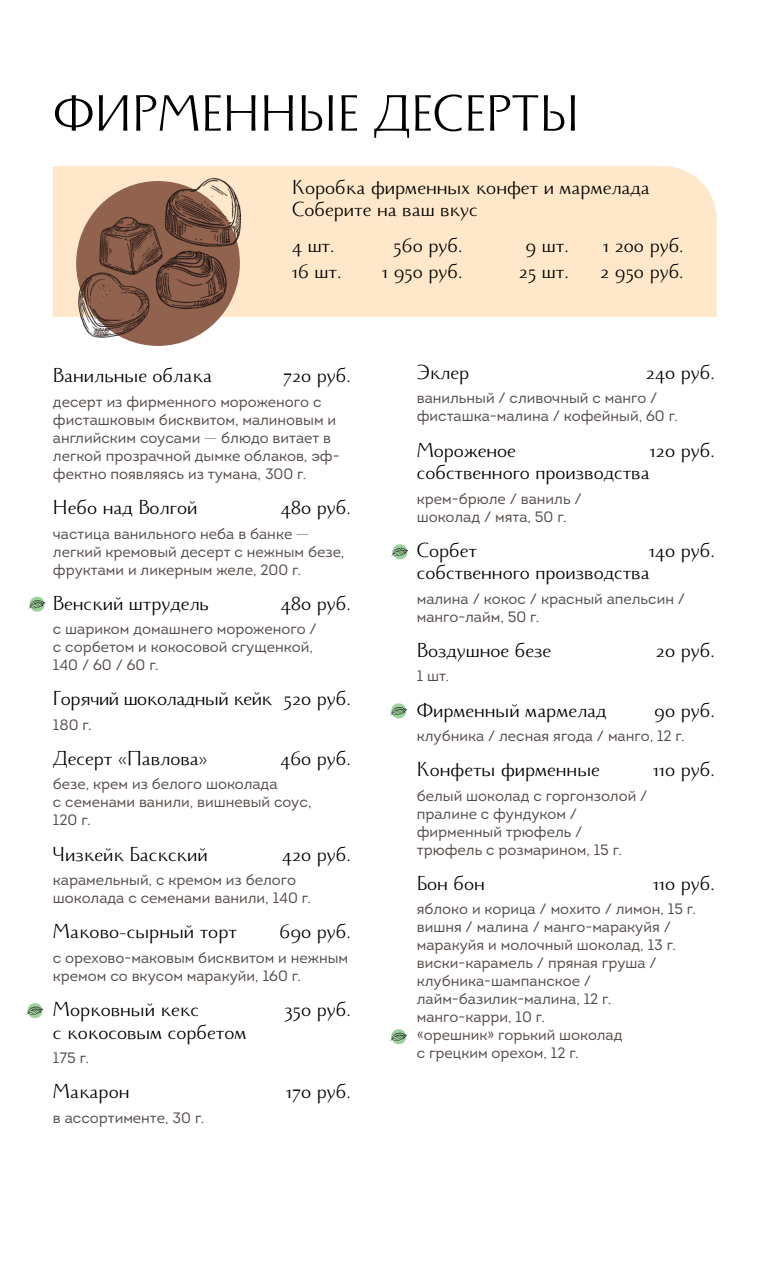
<style>
.page{position:relative;width:766px;height:1263px;background:#fff}
.page>*{position:absolute;margin:0;border:0;box-sizing:border-box;transform-origin:0 0}
.заголовок{font:57px "Monterchi";color:#000}
.текст{font:22.5px/22.5px "Monterchi";color:#000}
.заголовок-2{font:22.5px/22.5px "Monterchi";color:#000}
.текст_2{font:22.5px "Monterchi";color:#000}
.текст-2{font:22.5px "Monterchi";letter-spacing:-.02em;color:#000}
.текст-пояснение{font:15px/18px "Intro";color:#524a47}
.s1{font-family:"Monterchi"}
</style>
<div class="page">
<svg style="left:392px;top:544px;width:15px;height:15px"></svg>
<svg style="left:391px;top:548px;width:17px;height:8px"></svg>
<div style="left:30px;top:597px;width:15px;height:15px;background:#9cd19c;border-radius:50%"></div>
<svg style="left:28px;top:600px;width:18px;height:9px"></svg>
<div style="left:391px;top:703px;width:15px;height:15px;background:#9cd19c;border-radius:50%"></div>
<svg style="left:390px;top:707px;width:17px;height:8px"></svg>
<svg style="left:391px;top:1029px;width:15px;height:15px"></svg>
<svg style="left:390px;top:1033px;width:17px;height:8px"></svg>
<svg style="left:27px;top:1003px;width:16px;height:15px"></svg>
<svg style="left:26px;top:1007px;width:17px;height:8px"></svg>
<div style="left:53px;top:166px;width:663px;height:151px;background:#fee8c9"></div>
<img style="left:61px;top:176px;width:183px;height:170px">
<p class="заголовок" style="left:53px;top:72px;width:527px">ФИРМЕННЫЕ ДЕСЕРТЫ</p>
<p class="заголовок-2" style="left:292px;top:175px;width:359px">Коробка фирменных конфет и мармелада<br>Соберите на ваш вкус</p>
<p class="текст_2" style="left:292px;top:229px;width:44px">4 шт.</p>
<p class="текст_2" style="left:393px;top:229px;width:70px">560 руб.</p>
<p class="текст_2" style="left:525px;top:229px;width:45px">9 шт.</p>
<p class="текст_2" style="left:603px;top:229px;width:82px">1 200 руб.</p>
<p class="текст_2" style="left:292px;top:255px;width:51px">16 шт.</p>
<p class="текст_2" style="left:382px;top:255px;width:82px">1 950 руб.</p>
<p class="текст_2" style="left:519px;top:255px;width:51px">25 шт.</p>
<p class="текст_2" style="left:600px;top:255px;width:85px">2 950 руб.</p>
<p class="текст" style="left:53px;top:363px;width:161px">Ванильные облака</p>
<p class="текст" style="left:283px;top:363px;width:69px">720 руб.</p>
<p class="текст-пояснение" style="left:53px;top:393px;width:288px">десерт из фирменного мороженого с фисташковым бисквитом, малиновым и английским соусами <span class="s1">—</span> блюдо витает в легкой прозрачной дымке облаков, эф&shy;фектно появляясь из тумана, 300 г.</p>
<p class="текст" style="left:53px;top:495px;width:146px">Небо над Волгой</p>
<p class="текст" style="left:281px;top:495px;width:72px">480 руб.</p>
<p class="текст-пояснение" style="left:53px;top:524px;width:293px">частица ванильного неба в банке <span class="s1">— </span>легкий кремовый десерт с нежным безе, фруктами и ликерным желе, 200 г.</p>
<p class="текст" style="left:53px;top:590px;width:157px">Венский штрудель</p>
<p class="текст" style="left:281px;top:590px;width:72px">480 руб.</p>
<p class="текст-пояснение" style="left:53px;top:620px;width:265px">с шариком домашнего мороженого / с сорбетом и кокосовой сгущенкой,<br>140 / 60 / 60 г.</p>
<p class="текст-2" style="left:53px;top:682px;width:299px">Горячий шоколадный кейк 520 руб.</p>
<p class="текст-пояснение" style="left:53px;top:716px;width:40px">180 г.</p>
<p class="текст" style="left:53px;top:746px;width:156px">Десерт «Павлова»</p>
<p class="текст" style="left:280px;top:746px;width:72px">460 руб.</p>
<p class="текст-пояснение" style="left:53px;top:775px;width:260px">безе, крем из белого шоколада<br>с семенами ванили, вишневый соус,<br>120 г.</p>
<p class="текст" style="left:53px;top:841px;width:156px">Чизкейк Баскский</p>
<p class="текст" style="left:282px;top:841px;width:70px">420 руб.</p>
<p class="текст-пояснение" style="left:53px;top:871px;width:259px">карамельный, с кремом из белого шоколада с семенами ванили, 140 г.</p>
<p class="текст" style="left:53px;top:919px;width:185px">Маково-сырный торт</p>
<p class="текст" style="left:279px;top:919px;width:73px">690 руб.</p>
<p class="текст-пояснение" style="left:53px;top:948px;width:296px">с орехово-маковым бисквитом и нежным кремом со вкусом маракуйи, 160 г.</p>
<p class="текст" style="left:53px;top:997px;width:148px">Морковный кекс</p>
<p class="текст" style="left:284px;top:997px;width:68px">350 руб.</p>
<p class="текст" style="left:53px;top:1019px;width:195px">с кокосовым сорбетом</p>
<p class="текст-пояснение" style="left:53px;top:1049px;width:38px">175 г.</p>
<p class="текст" style="left:53px;top:1079px;width:78px">Макарон</p>
<p class="текст" style="left:286px;top:1079px;width:66px">170 руб.</p>
<p class="текст-пояснение" style="left:53px;top:1108px;width:153px">в ассортименте, 30 г.</p>
<p class="текст" style="left:416px;top:360px;width:54px">Эклер</p>
<p class="текст" style="left:645px;top:360px;width:70px">240 руб.</p>
<p class="текст-пояснение" style="left:416px;top:389px;width:262px">ванильный / сливочный с манго / фисташка-малина / кофейный, 60 г.</p>
<p class="текст" style="left:416px;top:437px;width:101px">Мороженое</p>
<p class="текст" style="left:649px;top:437px;width:66px">120 руб.</p>
<p class="текст" style="left:416px;top:460px;width:234px">собственного производства</p>
<p class="текст-пояснение" style="left:416px;top:489px;width:166px">крем-брюле / ваниль / шоколад / мята, 50 г.</p>
<p class="текст" style="left:416px;top:538px;width:62px">Сорбет</p>
<p class="текст" style="left:416px;top:538px;width:299px;text-indent:232px">140 руб. собственного производства</p>
<p class="текст-пояснение" style="left:416px;top:590px;width:270px">малина / кокос / красный апельсин / манго-лайм, 50 г.</p>
<p class="текст" style="left:416px;top:638px;width:136px">Воздушное безе</p>
<p class="текст" style="left:655px;top:638px;width:60px">20 руб.</p>
<p class="текст-пояснение" style="left:416px;top:667px;width:34px">1 шт.</p>
<p class="текст" style="left:416px;top:697px;width:191px">Фирменный мармелад</p>
<p class="текст" style="left:654px;top:697px;width:62px">90 руб.</p>
<p class="текст-пояснение" style="left:416px;top:727px;width:269px">клубника / лесная ягода / манго, 12 г.</p>
<p class="текст" style="left:416px;top:757px;width:184px">Конфеты фирменные</p>
<p class="текст" style="left:652px;top:757px;width:63px">110 руб.</p>
<p class="текст-пояснение" style="left:416px;top:786px;width:232px">белый шоколад с горгонзолой / пралине с фундуком / фирменный трюфель / трюфель с розмарином, 15 г.</p>
<p class="текст" style="left:416px;top:871px;width:70px">Бон бон</p>
<p class="текст" style="left:652px;top:871px;width:63px">110 руб.</p>
<p class="текст-пояснение" style="left:416px;top:900px;width:281px">яблоко и корица / мохито / лимон, 15 г.</p>
<p class="текст-пояснение" style="left:416px;top:918px;width:261px">вишня / малина / манго-маракуйя / маракуйя и молочный шоколад, 13 г. виски-карамель / пряная груша / клубника-шампанское / лайм-базилик-малина, 12 г.</p>
<p class="текст-пояснение" style="left:416px;top:1008px;width:130px">манго-карри, 10 г.</p>
<p class="текст-пояснение" style="left:416px;top:1026px;width:207px">«орешник» горький шоколад с грецким орехом, 12 г.</p>
</div>
